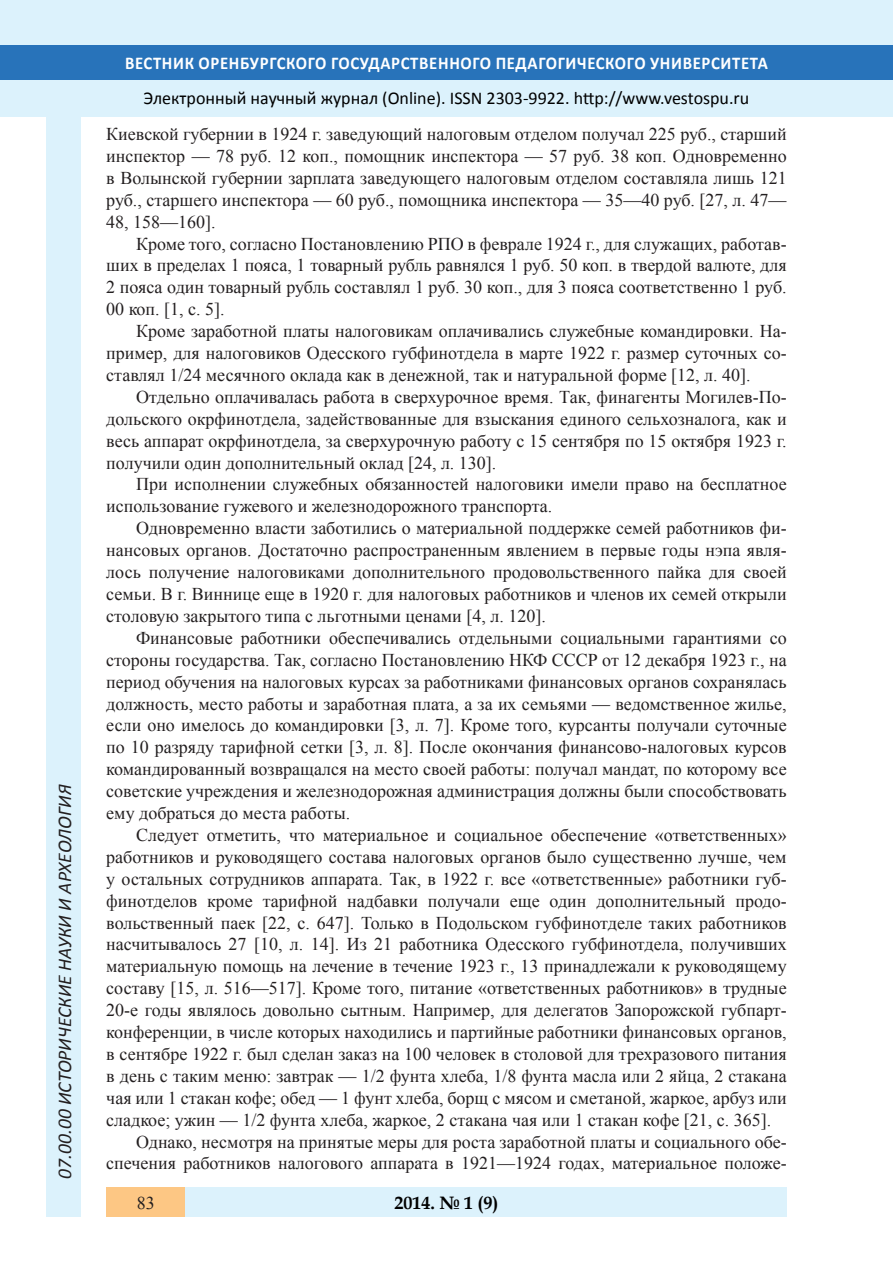
<style>
.page{position:relative;width:893px;height:1263px;background:#fff}
.page>*{position:absolute;margin:0;border:0;box-sizing:border-box;transform-origin:0 0}
.t1{font:italic 19.5px "Calibri";color:#231f20}
.Стиль2{font:18px/21.9px "Times New Roman";color:#231f20;text-align:justify}
.t2{font:18px "Calibri";color:#000}
.t3{font:700 18px "Calibri";letter-spacing:.04em;color:#fff;scale:.93 1}
.t4{font:700 18px "Book Antiqua";color:#000}
</style>
<div class="page">
<div style="left:0;top:0;width:893px;height:116px;background:#dcf2fc"></div>
<div style="left:0;top:45px;width:893px;height:34px;background:#2873ba"></div>
<div style="left:47px;top:116px;width:34px;height:1101px;background:#dcf2fc"></div>
<div style="left:106px;top:1188px;width:681px;height:29px;background:#dcf2fc"></div>
<div style="left:106px;top:1188px;width:79px;height:29px;background:#fdc784"></div>
<p class="t1" style="left:51px;top:1179px;width:395px;rotate:-90deg">07.00.00 ИСТОРИЧЕСКИЕ НАУКИ И АРХЕОЛОГИЯ</p>
<p class="t3" style="left:125px;top:51px;width:693px">ВЕСТНИК ОРЕНБУРГСКОГО ГОСУДАРСТВЕННОГО ПЕДАГОГИЧЕСКОГО УНИВЕРСИТЕТА</p>
<p class="t2" style="left:144px;top:86px;width:607px">Электронный научный журнал (Online). ISSN 2303-9922. http://www.vestospu.ru</p>
<p class="Стиль2" style="left:106px;top:123px;width:682px">Киевской губернии в 1924 г. заведующий налоговым отделом получал 225 руб., старший инспектор — 78 руб. 12 коп., помощник инспектора — 57 руб. 38 коп. Одновременно в Волынской губернии зарплата заведующего налоговым отделом составляла лишь 121 руб., старшего инспектора — 60 руб., помощника инспектора — 35—40 руб. [27, л. 47— 48, 158—160].</p>
<p class="Стиль2" style="left:106px;top:232px;width:682px;text-indent:30px">Кроме того, согласно Постановлению РПО в феврале 1924 г., для служащих, работав&shy;ших в пределах 1 пояса, 1 товарный рубль равнялся 1 руб. 50 коп. в твердой валюте, для 2 пояса один товарный рубль составлял 1 руб. 30 коп., для 3 пояса соответственно 1 руб.<br>00 коп. [1, с. 5].</p>
<p class="Стиль2" style="left:106px;top:320px;width:682px;text-indent:30px">Кроме заработной платы налоговикам оплачивались служебные командировки. На&shy;пример, для налоговиков Одесского губфинотдела в марте 1922 г. размер суточных со&shy;ставлял 1/24 месячного оклада как в денежной, так и натуральной форме [12, л. 40].</p>
<p class="Стиль2" style="left:106px;top:386px;width:682px;text-indent:30px">Отдельно оплачивалась работа в сверхурочное время. Так, финагенты Могилев-По&shy;дольского окрфинотдела, задействованные для взыскания единого сельхозналога, как и весь аппарат окрфинотдела, за сверхурочную работу с 15 сентября по 15 октября 1923 г. получили один дополнительный оклад [24, л. 130].</p>
<p class="Стиль2" style="left:106px;top:473px;width:682px;text-indent:30px">При исполнении служебных обязанностей налоговики имели право на бесплатное использование гужевого и железнодорожного транспорта.</p>
<p class="Стиль2" style="left:106px;top:517px;width:682px;text-indent:30px">Одновременно власти заботились о материальной поддержке семей работников фи&shy;нансовых органов. Достаточно распространенным явлением в первые годы нэпа явля&shy;лось получение налоговиками дополнительного продовольственного пайка для своей семьи. В г. Виннице еще в 1920 г. для налоговых работников и членов их семей открыли столовую закрытого типа с льготными ценами [4, л. 120].</p>
<p class="Стиль2" style="left:106px;top:626px;width:682px;text-indent:30px">Финансовые работники обеспечивались отдельными социальными гарантиями со стороны государства. Так, согласно Постановлению НКФ СССР от 12 декабря 1923 г., на период обучения на налоговых курсах за работниками финансовых органов сохранялась должность, место работы и заработная плата, а за их семьями — ведомственное жилье, если оно имелось до командировки [3, л. 7]. Кроме того, курсанты получали суточные по 10 разряду тарифной сетки [3, л. 8]. После окончания финансово-налоговых курсов командированный возвращался на место своей работы: получал мандат, по которому все советские учреждения и железнодорожная администрация должны были способствовать ему добраться до места работы.</p>
<p class="Стиль2" style="left:106px;top:824px;width:682px;text-indent:30px">Следует отметить, что материальное и социальное обеспечение «ответственных» работников и руководящего состава налоговых органов было существенно лучше, чем у остальных сотрудников аппарата. Так, в 1922 г. все «ответственные» работники губ&shy;финотделов кроме тарифной надбавки получали еще один дополнительный продо&shy;вольственный паек [22, с. 647]. Только в Подольском губфинотделе таких работников насчитывалось 27 [10, л. 14]. Из 21 работника Одесского губфинотдела, получивших материальную помощь на лечение в течение 1923 г., 13 принадлежали к руководящему составу [15, л. 516—517]. Кроме того, питание «ответственных работников» в трудные 20-е годы являлось довольно сытным. Например, для делегатов Запорожской губпарт&shy;конференции, в числе которых находились и партийные работники финансовых органов, в сентябре 1922 г. был сделан заказ на 100 человек в столовой для трехразового питания в день с таким меню: завтрак — 1/2 фунта хлеба, 1/8 фунта масла или 2 яйца, 2 стакана чая или 1 стакан кофе; обед — 1 фунт хлеба, борщ с мясом и сметаной, жаркое, арбуз или сладкое; ужин — 1/2 фунта хлеба, жаркое, 2 стакана чая или 1 стакан кофе [21, с. 365].</p>
<p class="Стиль2" style="left:106px;top:1130px;width:682px;text-align:right">Однако, несмотря на принятые меры для роста заработной платы и социального обе&shy;спечения работников налогового аппарата в 1921—1924 годах, материальное положе-</p>
<p class="Стиль2" style="left:137px;top:1191px;width:19px">83</p>
<p class="t4" style="left:394px;top:1190px;width:106px">2014. № 1 (9)</p>
</div>
